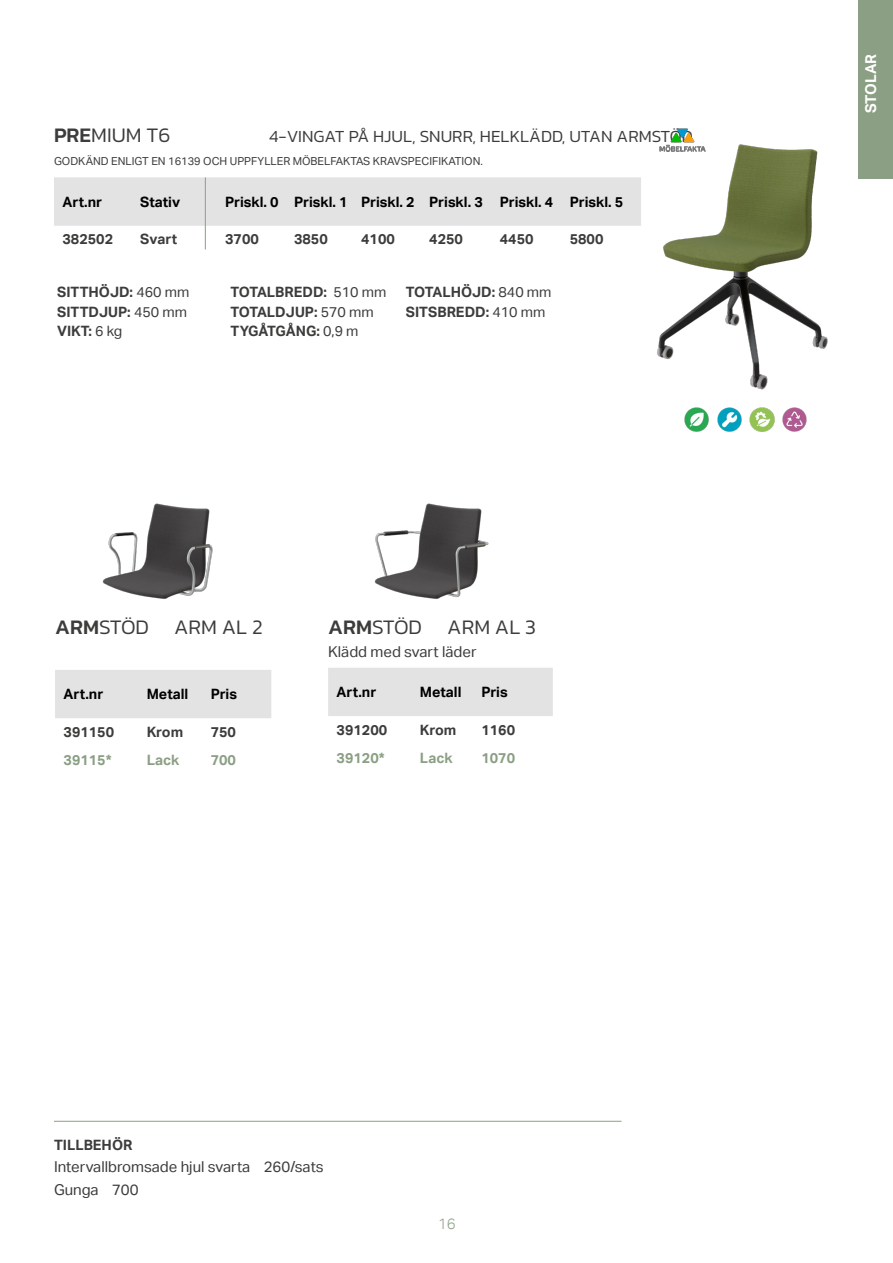
<style>
.page{position:relative;width:893px;height:1263px;background:#fff}
.page>*{position:absolute;margin:0;border:0;box-sizing:border-box;transform-origin:0 0}
.t1{font:300 21px "Kanit";color:#3c3c3b}
.t2{font:300 17.25px "Kanit";color:#3c3c3b}
.t3{font:15px/22.5px "Aktiv Grotesk";color:#3c3c3b}
.t4{font:700 15px "Aktiv Grotesk";color:#fff}
.t5{font:300 15px "Aktiv Grotesk";color:#8b9f84}
.t6{font:700 14.25px "Aktiv Grotesk";color:#3c3c3b}
.t7{font:700 14.25px "Aktiv Grotesk";color:#000}
.t8{font:700 14.25px "Aktiv Grotesk";color:#8b9f84}
.t9{font:11.1px "Aktiv Grotesk";color:#3c3c3b}
.s1{font-weight:500}
.s2{font-weight:400}
</style>
<div class="page">
<div style="left:54px;top:177px;width:568px;height:49px;background:#e3e3e4"></div>
<img style="left:674px;top:128px;width:17px;height:7px">
<img style="left:684px;top:407px;width:25px;height:25px">
<img style="left:717px;top:407px;width:25px;height:25px">
<img style="left:749px;top:407px;width:26px;height:25px">
<img style="left:782px;top:407px;width:25px;height:25px">
<div style="left:859px;top:0;width:34px;height:179px;background:#8b9f84"></div>
<hr style="left:205px;top:177px;width:1px;height:72px;background:#8b9f84">
<img style="left:622px;top:135px;width:237px;height:255px">
<hr style="left:54px;top:1121px;width:567px;height:1px;background:#8b9f84">
<div style="left:55px;top:670px;width:216px;height:48px;background:#e3e3e4"></div>
<div style="left:328px;top:668px;width:225px;height:48px;background:#e3e3e4"></div>
<img style="left:102px;top:503px;width:111px;height:96px">
<img style="left:374px;top:503px;width:115px;height:96px">
<h1 class="t1" style="left:54px;top:121px;width:118px"><span class="s1">PRE</span>MIUM T6</h1>
<p class="t2" style="left:269px;top:124px;width:425px">4-VINGAT PÅ HJUL, SNURR, HELKLÄDD, UTAN ARMSTÖD</p>
<p class="t9" style="left:54px;top:154px;width:430px">GODKÄND ENLIGT EN 16139 OCH UPPFYLLER MÖBELFAKTAS KRAVSPECIFIKATION.</p>
<p class="t7" style="left:63px;top:193px;width:41px">Art.nr</p>
<p class="t7" style="left:140px;top:193px;width:41px">Stativ</p>
<p class="t7" style="left:225px;top:193px;width:400px">Priskl. 0 Priskl. 1 Priskl. 2 Priskl. 3 Priskl. 4 Priskl. 5</p>
<p class="t6" style="left:62px;top:231px;width:52px">382502</p>
<p class="t6" style="left:140px;top:231px;width:38px">Svart</p>
<p class="t6" style="left:225px;top:231px;width:35px">3700</p>
<p class="t6" style="left:294px;top:231px;width:35px">3850</p>
<p class="t6" style="left:361px;top:231px;width:35px">4100</p>
<p class="t6" style="left:429px;top:231px;width:35px">4250</p>
<p class="t6" style="left:500px;top:231px;width:35px">4450</p>
<p class="t6" style="left:570px;top:231px;width:35px">5800</p>
<p class="t6" style="left:57px;top:284px;width:134px">SITTHÖJD: <span class="s2">460 mm</span></p>
<p class="t6" style="left:230px;top:284px;width:158px">TOTALBREDD: <span class="s2">510 mm</span></p>
<p class="t6" style="left:406px;top:284px;width:147px">TOTALHÖJD: <span class="s2">840 mm</span></p>
<p class="t6" style="left:57px;top:303px;width:131px">SITTDJUP: <span class="s2">450 mm</span></p>
<p class="t6" style="left:230px;top:303px;width:145px">TOTALDJUP: <span class="s2">570 mm</span></p>
<p class="t6" style="left:406px;top:303px;width:141px">SITSBREDD: <span class="s2">410 mm</span></p>
<p class="t6" style="left:57px;top:323px;width:67px">VIKT: <span class="s2">6 kg</span></p>
<p class="t6" style="left:230px;top:323px;width:130px">TYGÅTGÅNG: <span class="s2">0,9 m</span></p>
<h1 class="t1" style="left:55px;top:613px;width:209px"><span class="s1">ARM</span>STÖD ARM AL 2</h1>
<p class="t7" style="left:64px;top:686px;width:41px">Art.nr</p>
<p class="t7" style="left:147px;top:686px;width:43px">Metall</p>
<p class="t7" style="left:211px;top:686px;width:28px">Pris</p>
<p class="t6" style="left:64px;top:724px;width:52px">391150</p>
<p class="t6" style="left:147px;top:724px;width:38px">Krom</p>
<p class="t6" style="left:211px;top:724px;width:27px">750</p>
<p class="t8" style="left:64px;top:751px;width:50px">39115*</p>
<p class="t8" style="left:147px;top:751px;width:34px">Lack</p>
<p class="t8" style="left:211px;top:751px;width:27px">700</p>
<h1 class="t1" style="left:328px;top:613px;width:209px"><span class="s1">ARM</span>STÖD ARM AL 3</h1>
<p class="t3" style="left:328px;top:641px;width:150px">Klädd med svart läder</p>
<p class="t7" style="left:337px;top:684px;width:41px">Art.nr</p>
<p class="t7" style="left:420px;top:684px;width:43px">Metall</p>
<p class="t7" style="left:481px;top:684px;width:28px">Pris</p>
<p class="t6" style="left:337px;top:721px;width:52px">391200</p>
<p class="t6" style="left:420px;top:721px;width:38px">Krom</p>
<p class="t6" style="left:481px;top:721px;width:35px">1160</p>
<p class="t8" style="left:337px;top:749px;width:50px">39120*</p>
<p class="t8" style="left:420px;top:749px;width:34px">Lack</p>
<p class="t8" style="left:481px;top:749px;width:35px">1070</p>
<p class="t6" style="left:54px;top:1136px;width:80px">TILLBEHÖR</p>
<p class="t3" style="left:54px;top:1156px;width:271px">Intervallbromsade hjul svarta 260/sats<br>Gunga 700</p>
<p class="t5" style="left:438px;top:1215px;width:19px">16</p>
<p class="t4" style="left:862px;top:113px;width:61px;rotate:-90deg">STOLAR</p>
</div>
